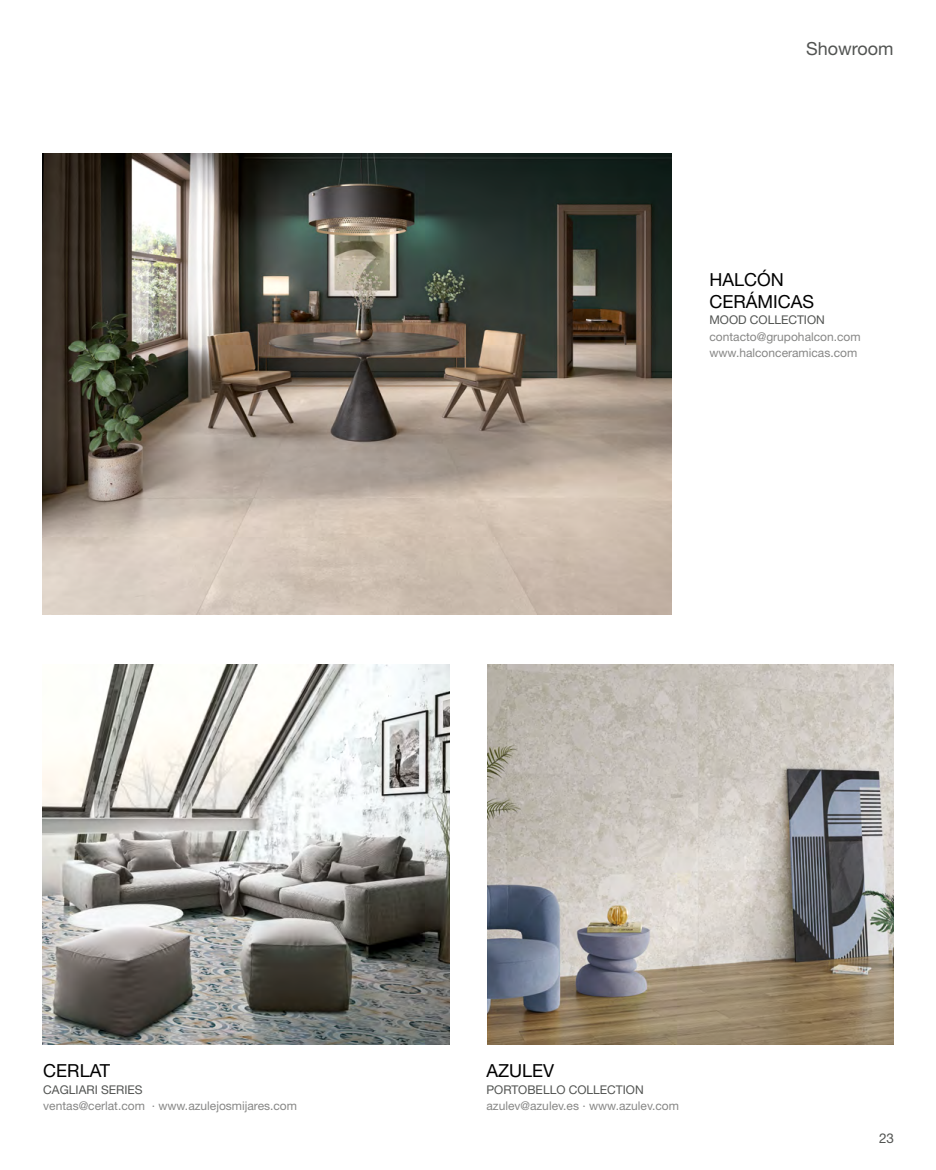
<style>
.page{position:relative;width:936px;height:1170px;background:#fff}
.page>*{position:absolute;margin:0;border:0;box-sizing:border-box;transform-origin:0 0}
.t1{font:18px/21px "Helvetica Neue LT Std";color:#000}
.t2{font:18px "Helvetica Neue LT Std";color:#525452}
.t3{font:13.5px "Helvetica Neue LT Std";color:#525452}
.t4{font:12px/16.5px "Helvetica Neue LT Std";color:#878786}
.t5{font:12px "Helvetica Neue LT Std";color:#525452}
</style>
<div class="page">
<img style="left:487px;top:665px;width:406px;height:379px">
<img style="left:43px;top:665px;width:407px;height:379px">
<img style="left:43px;top:153px;width:628px;height:462px">
<h1 class="t2" style="left:806px;top:38px;width:89px">Showroom</h1>
<h1 class="t1" style="left:709px;top:269px;width:106px">HALCÓN<br>CERÁMICAS</h1>
<p class="t5" style="left:709px;top:312px;width:117px">MOOD COLLECTION</p>
<p class="t4" style="left:709px;top:328px;width:153px">contacto@grupohalcon.com www.halconceramicas.com</p>
<h1 class="t1" style="left:43px;top:1059px;width:68px">CERLAT</h1>
<p class="t5" style="left:43px;top:1081px;width:101px">CAGLIARI SERIES</p>
<p class="t4" style="left:43px;top:1097px;width:255px">ventas@cerlat.com · www.azulejosmijares.com</p>
<h1 class="t1" style="left:486px;top:1059px;width:69px">AZULEV</h1>
<p class="t5" style="left:486px;top:1081px;width:159px">PORTOBELLO COLLECTION</p>
<p class="t4" style="left:486px;top:1097px;width:194px">azulev@azulev.es · www.azulev.com</p>
<p class="t3" style="left:878px;top:1130px;width:17px">23</p>
</div>
